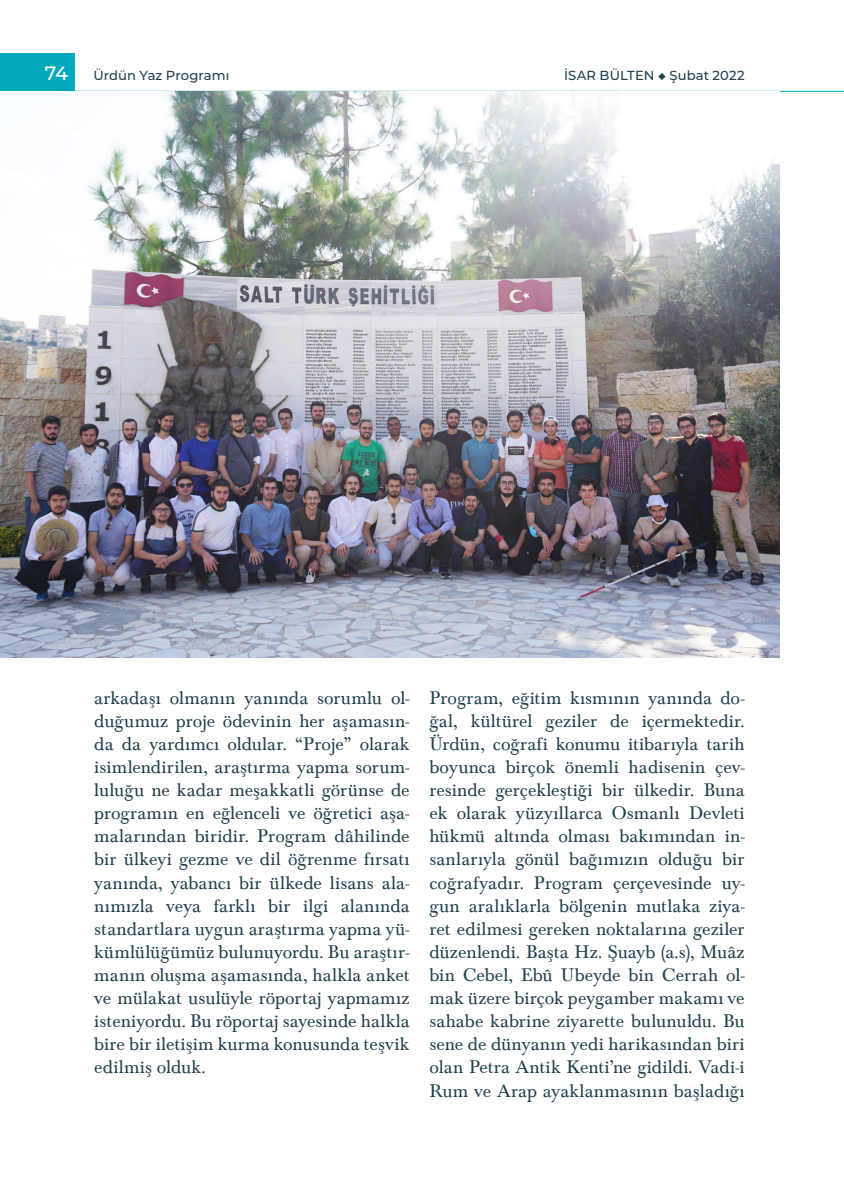
<style>
.page{position:relative;width:844px;height:1191px;background:#fff}
.page>*{position:absolute;margin:0;border:0;box-sizing:border-box;transform-origin:0 0}
.t1{font:500 19.25px "Montserrat";color:#fff}
.gövde{font:18.9px/23.1px "Baskerville";letter-spacing:.005em;color:#20404d;text-align:justify}
.Sayfa_Bilgisi{font:500 13.12px "Montserrat";letter-spacing:.005em;color:#20404d}
</style>
<div class="page">
<div style="left:0;top:53px;width:74px;height:39px;background:#00aabc"></div>
<hr style="left:0;top:91px;width:843px;height:1px;background:#00aabc">
<img style="left:0;top:92px;width:779px;height:565px">
<p class="t1" style="left:45px;top:59px;width:25px">74</p>
<p class="Sayfa_Bilgisi" style="left:93px;top:66px;width:138px">Ürdün Yaz Programı</p>
<p class="Sayfa_Bilgisi" style="left:564px;top:66px;width:182px">İSAR BÜLTEN ◆ Şubat 2022</p>
<p class="gövde" style="left:94px;top:684px;width:317px">arkadaşı olmanın yanında sorumlu ol&shy;duğumuz proje ödevinin her aşamasın&shy;da da yardımcı oldular. “Proje” olarak isimlendirilen, araştırma yapma sorum&shy;luluğu ne kadar meşakkatli görünse de programın en eğlenceli ve öğretici aşa&shy;malarından biridir. Program dâhilinde bir ülkeyi gezme ve dil öğrenme fırsatı yanında, yabancı bir ülkede lisans ala&shy;nımızla veya farklı bir ilgi alanında standartlara uygun araştırma yapma yü&shy;kümlülüğümüz bulunuyordu. Bu araştır&shy;manın oluşma aşamasında, halkla anket ve mülakat usulüyle röportaj yapmamız isteniyordu. Bu röportaj sayesinde halkla bire bir iletişim kurma konusunda teşvik edilmiş olduk.</p>
<p class="gövde" style="left:429px;top:684px;width:317px">Program, eğitim kısmının yanında do&shy;ğal, kültürel geziler de içermektedir.<br>Ürdün, coğrafi konumu itibarıyla tarih boyunca birçok önemli hadisenin çev&shy;resinde gerçekleştiği bir ülkedir. Buna ek olarak yüzyıllarca Osmanlı Devleti hükmü altında olması bakımından in&shy;sanlarıyla gönül bağımızın olduğu bir coğrafyadır. Program çerçevesinde uy&shy;gun aralıklarla bölgenin mutlaka ziya&shy;ret edilmesi gereken noktalarına geziler düzenlendi. Başta Hz. Şuayb (a.s), Muâz bin Cebel, Ebû Ubeyde bin Cerrah ol&shy;mak üzere birçok peygamber makamı ve sahabe kabrine ziyarette bulunuldu. Bu sene de dünyanın yedi harikasından biri olan Petra Antik Kenti’ne gidildi. Vadi-i Rum ve Arap ayaklanmasının başladığı</p>
</div>
